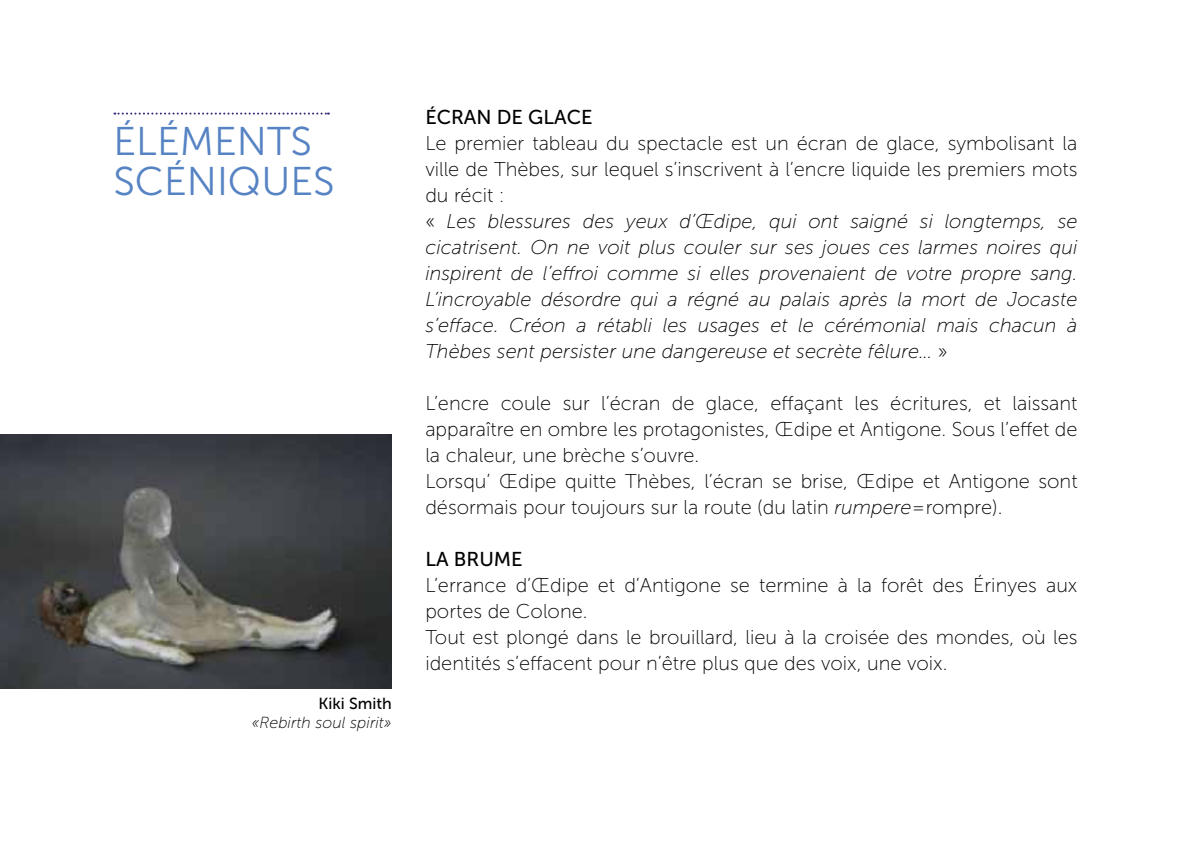
<style>
.page{position:relative;width:1191px;height:842px;background:#fff}
.page>*{position:absolute;margin:0;border:0;box-sizing:border-box;transform-origin:0 0}
.t1{font:40px/40px "Museo Sans 300";color:#5683c3}
.t2{font:italic 20px/26px "Museo Sans 100";color:#000}
.t3{font:20px/26px "Museo Sans 100";color:#000}
.t4{font:20px "Museo Sans 500";color:#000}
.t5{font:italic 16px "Museo Sans 100";color:#000}
.t6{font:16px "Museo Sans 500";color:#000}
.s1{font-style:normal}
.s2{font-style:italic}
</style>
<div class="page">
<img style="left:0;top:435px;width:392px;height:253px">
<svg style="left:114px;top:113px;width:215px;height:2px"></svg>
<h1 class="t1" style="left:113px;top:121px;width:223px">ÉLÉMENTS<br>SCÉNIQUES</h1>
<p class="t6" style="left:318px;top:694px;width:75px">KIKI SMITH</p>
<p class="t5" style="left:252px;top:714px;width:141px">«Rebirth soul spirit»</p>
<p class="t4" style="left:425px;top:106px;width:166px">ÉCRAN DE GLACE</p>
<p class="t2" style="left:425px;top:130px;width:654px"><span class="s1">Le premier tableau du spectacle est un écran de glace, symbolisant la ville de Thèbes, sur lequel s’inscrivent à l’encre liquide les premiers mots du récit :<br>«</span> Les blessures des yeux d’Œdipe, qui ont saigné si longtemps, se cicatrisent. On ne voit plus couler sur ses joues ces larmes noires qui inspirent de l’effroi comme si elles provenaient de votre propre sang.<br>L’incroyable désordre qui a régné au palais après la mort de Jocaste s’efface. Créon a rétabli les usages et le cérémonial mais chacun à Thèbes sent persister une dangereuse et secrète fêlure… <span class="s1">»</span></p>
<p class="t3" style="left:425px;top:390px;width:654px">L’encre coule sur l’écran de glace, effaçant les écritures, et laissant apparaître en ombre les protagonistes, Œdipe et Antigone. Sous l’effet de la chaleur, une brèche s’ouvre.<br>Lorsqu’ Œdipe quitte Thèbes, l’écran se brise, Œdipe et Antigone sont désormais pour toujours sur la route (du latin <span class="s2">rumpere</span>=rompre).</p>
<p class="t4" style="left:425px;top:548px;width:96px">LA BRUME</p>
<p class="t3" style="left:425px;top:572px;width:654px">L’errance d’Œdipe et d’Antigone se termine à la forêt des Érinyes aux portes de Colone.<br>Tout est plongé dans le brouillard, lieu à la croisée des mondes, où les identités s’effacent pour n’être plus que des voix, une voix.</p>
</div>
